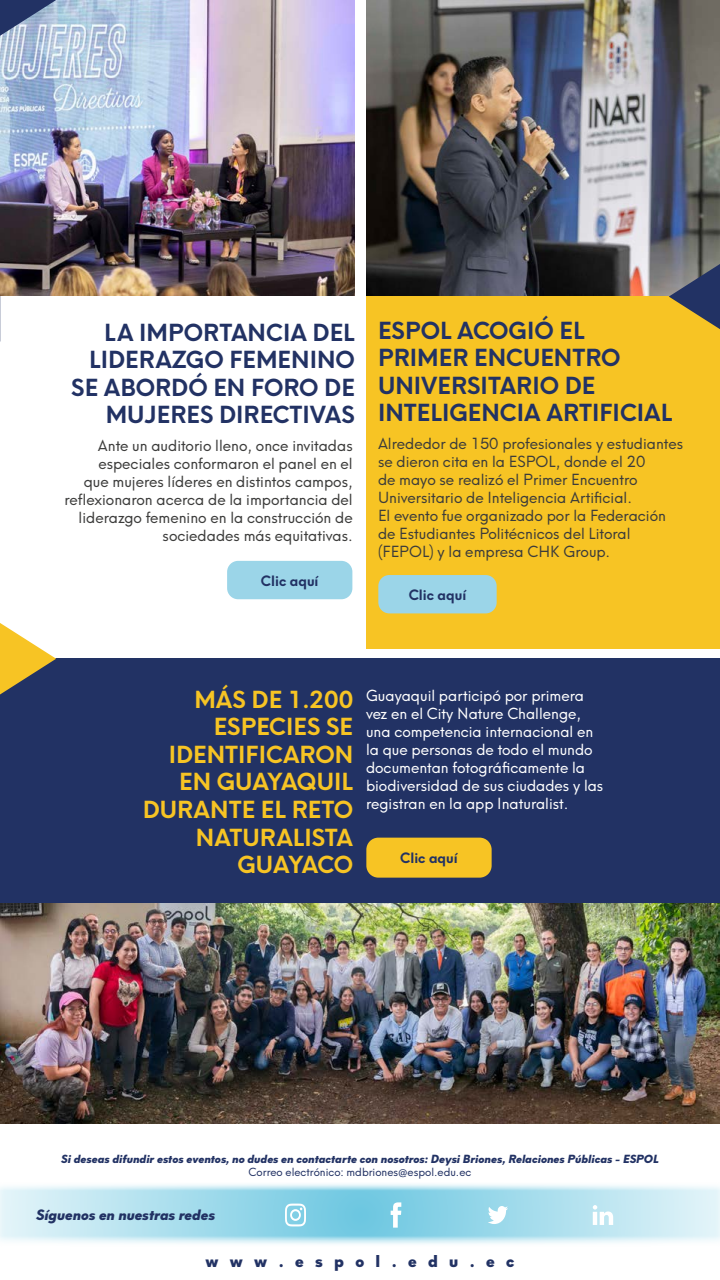
<style>
.page{position:relative;width:720px;height:1280px;background:#fff}
.page>*{position:absolute;margin:0;border:0;box-sizing:border-box;transform-origin:0 0}
.t1{font:700 23px/27.6px "Neue Hans Kendrick";color:#223264;text-align:right}
.t2{font:700 23px/27.6px "Neue Hans Kendrick";color:#f7c424;text-align:right}
.t3{font:800 16px "Neue Hans Kendrick";letter-spacing:.71em;color:#223264}
.t4{font:15px/18px "Neue Hans Kendrick";color:#3c3c3b;text-align:right}
.t5{font:15px/18px "Neue Hans Kendrick";color:#fff}
.t6{font:700 14px "Neue Hans Kendrick";color:#223264}
.t7{font:italic 800 14px "Neue Hans Kendrick";color:#223264}
.t8{font:italic 800 11px "Neue Hans Kendrick";color:#223264}
.t9{font:11px "Neue Hans Kendrick";color:#223264}
</style>
<div class="page">
<div style="left:0;top:1175px;width:720px;height:72px;background:#fff;opacity:.75"></div>
<svg style="left:488px;top:1206px;width:20px;height:18px"></svg>
<svg style="left:391px;top:1202px;width:10px;height:26px"></svg>
<svg style="left:285px;top:1204px;width:21px;height:22px"></svg>
<svg style="left:593px;top:1205px;width:20px;height:20px"></svg>
<div style="left:0;top:658px;width:720px;height:466px;background:#223264"></div>
<div style="left:366px;top:838px;width:126px;height:40px;background:#f7c424;border-radius:12px"></div>
<svg style="left:0;top:623px;width:56px;height:72px"></svg>
<img style="left:0;top:0;width:355px;height:296px">
<div style="left:227px;top:561px;width:125px;height:38px;background:#9bd5e8;border-radius:11px"></div>
<div style="left:366px;top:39px;width:354px;height:610px;background:#f7c424"></div>
<img style="left:366px;top:0;width:354px;height:296px">
<div style="left:378px;top:575px;width:119px;height:38px;background:#9bd5e8;border-radius:11px"></div>
<img style="left:0;top:903px;width:720px;height:221px">
<svg style="left:0;top:0;width:56px;height:36px;background:#69799e"></svg>
<svg style="left:669px;top:264px;width:51px;height:65px"></svg>
<h1 class="t1" style="left:71px;top:315px;width:285px">LA IMPORTANCIA DEL<br>LIDERAZGO FEMENINO<br>SE ABORDÓ EN FORO DE<br>MUJERES DIRECTIVAS</h1>
<p class="t4" style="left:64px;top:435px;width:290px">Ante un auditorio lleno, once invitadas especiales conformaron el panel en el<br>que mujeres líderes en distintos campos, reflexionaron acerca de la importancia del liderazgo femenino en la construcción de sociedades más equitativas.</p>
<p class="t6" style="left:261px;top:568px;width:59px">Clic aquí</p>
<h1 class="t1" style="left:378px;top:313px;width:296px;text-align:left">ESPOL ACOGIÓ EL<br>PRIMER ENCUENTRO<br>UNIVERSITARIO DE<br>INTELIGENCIA ARTIFICIAL</h1>
<p class="t4" style="left:378px;top:432px;width:307px;text-align:left">Alrededor de 150 profesionales y estudiantes se dieron cita en la ESPOL, donde el 20<br>de mayo se realizó el Primer Encuentro Universitario de Inteligencia Artificial.<br>El evento fue organizado por la Federación de Estudiantes Politécnicos del Litoral (FEPOL) y la empresa CHK Group.</p>
<p class="t6" style="left:409px;top:582px;width:59px">Clic aquí</p>
<h1 class="t2" style="left:143px;top:682px;width:212px">MÁS DE 1.200<br>ESPECIES SE<br>IDENTIFICARON<br>EN GUAYAQUIL<br>DURANTE EL RETO<br>NATURALISTA<br>GUAYACO</h1>
<p class="t5" style="left:366px;top:684px;width:239px">Guayaquil participó por primera vez en el City Nature Challenge, una competencia internacional en la que personas de todo el mundo documentan fotográficamente la biodiversidad de sus ciudades y las registran en la app Inaturalist.</p>
<p class="t6" style="left:400px;top:845px;width:59px">Clic aquí</p>
<p class="t8" style="left:61px;top:1153px;width:599px">Si deseas difundir estos eventos, no dudes en contactarte con nosotros: Deysi Briones, Relaciones Públicas - ESPOL</p>
<p class="t9" style="left:249px;top:1162px;width:224px">Correo electrónico: mdbriones@espol.edu.ec</p>
<p class="t7" style="left:36px;top:1207px;width:181px">Síguenos en nuestras redes</p>
<p class="t3" style="left:206px;top:1252px;width:310px">www.espol.edu.ec</p>
</div>
